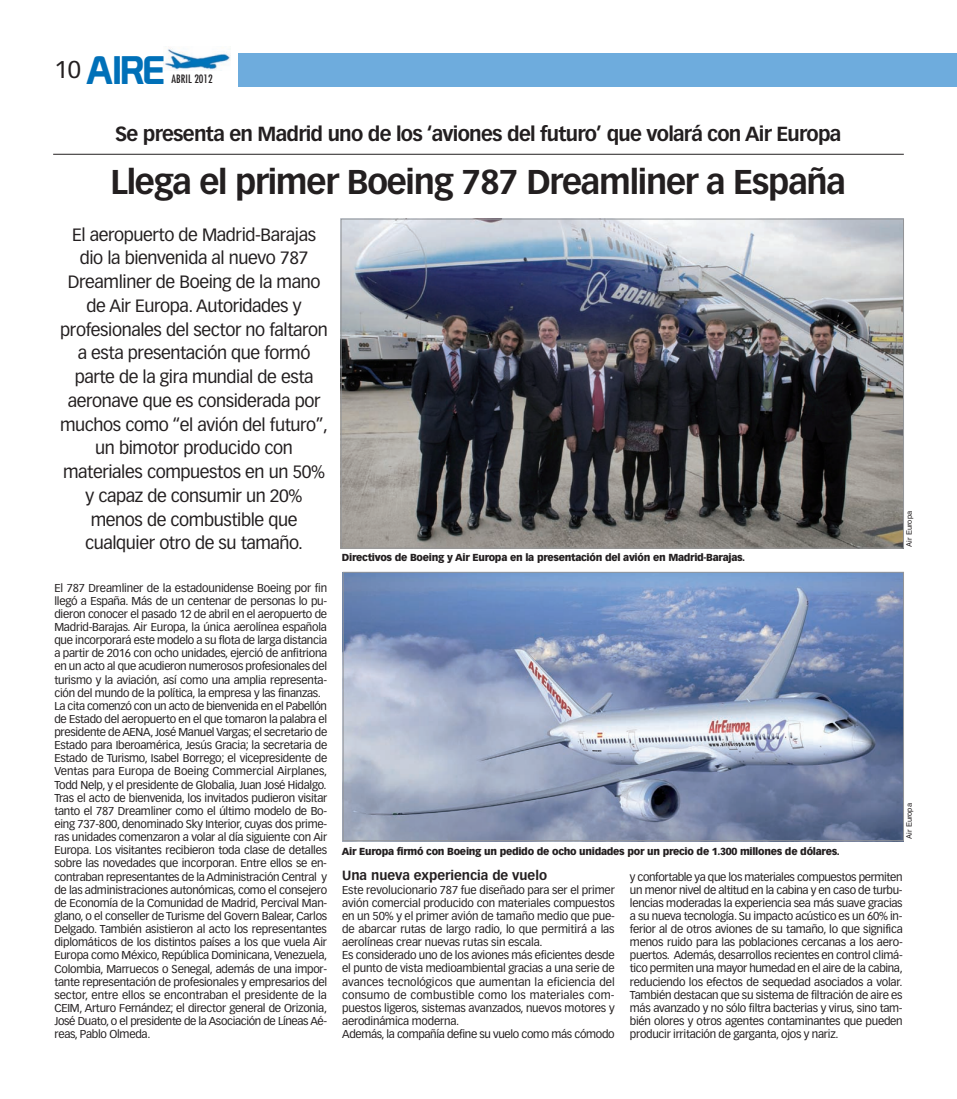
<style>
.page{position:relative;width:957px;height:1099px;background:#fff}
.page>*{position:absolute;margin:0;border:0;box-sizing:border-box;transform-origin:0 0}
.t1{font:38.88px "Prototype";color:#0070b8}
.t2{font:700 33.75px "Vectora LH";letter-spacing:-.035em;color:#231f20}
.t3{font:700 20px "Vectora LH";letter-spacing:-.035em;color:#231f20}
.t4{font:17.5px/23.8px "Vectora LH";letter-spacing:-.02em;color:#231f20;text-align:center}
.t5{font:700 13.12px "Vectora LH";color:#231f20}
.t6{font:11.25px/13.1px "Vectora LH";letter-spacing:-.02em;color:#231f20}
.t7{font:condensed 11.25px "Futura";color:#231f20}
.t8{font:900 10px "Vectora LH";letter-spacing:-.03em;color:#231f20}
.t9{font:7.5px "Helvetica";color:#231f20}
</style>
<div class="page">
<div style="left:238px;top:53px;width:719px;height:33px;background:#6eacdd"></div>
<img style="left:164px;top:47px;width:66px;height:24px">
<img style="left:345px;top:574px;width:557px;height:265px">
<div style="left:343px;top:572px;width:561px;height:269px;border:1px solid #939598"></div>
<img style="left:343px;top:221px;width:559px;height:325px">
<hr style="left:53px;top:154px;width:851px;height:1px;background:#231f20">
<h1 class="t1" style="left:54px;top:56px;width:112px"><sup>10</sup> AIRE</h1>
<p class="t7" style="left:172px;top:74px;width:43px">ABRIL 2012</p>
<h3 class="t3" style="left:115px;top:126px;width:728px">Se presenta en Madrid uno de los ‘aviones del futuro’ que volará con Air Europa</h3>
<h2 class="t2" style="left:110px;top:168px;width:737px">Llega el primer Boeing 787 Dreamliner a España</h2>
<p class="t4" style="left:60px;top:224px;width:269px">El aeropuerto de Madrid-Barajas dio la bienvenida al nuevo 787<br>Dreamliner de Boeing de la mano de Air Europa. Autoridades y profesionales del sector no faltaron a esta presentación que formó parte de la gira mundial de esta aeronave que es considerada por muchos como “el avión del futuro”, un bimotor producido con materiales compuestos en un 50% y capaz de consumir un 20% menos de combustible que cualquier otro de su tamaño.</p>
<p class="t8" style="left:342px;top:553px;width:405px">Directivos de Boeing y Air Europa en la presentación del avión en Madrid-Barajas.</p>
<p class="t9" style="left:906px;top:546px;width:37px;rotate:-90deg">Air Europa</p>
<p class="t6" style="left:54px;top:581px;width:274px">El 787 Dreamliner de la estadounidense Boeing por fin llegó a España. Más de un centenar de personas lo pu&shy;dieron conocer el pasado 12 de abril en el aeropuerto de Madrid-Barajas. Air Europa, la única aerolínea española que incorporará este modelo a su flota de larga distancia a partir de 2016 con ocho unidades, ejerció de anfitriona en un acto al que acudieron numerosos profesionales del turismo y la aviación, así como una amplia representa&shy;ción del mundo de la política, la empresa y las finanzas.<br>La cita comenzó con un acto de bienvenida en el Pabellón de Estado del aeropuerto en el que tomaron la palabra el presidente de AENA, José Manuel Vargas; el secretario de Estado para Iberoamérica, Jesús Gracia; la secretaria de Estado de Turismo, Isabel Borrego; el vicepresidente de Ventas para Europa de Boeing Commercial Airplanes, Todd Nelp, y el presidente de Globalia, Juan José Hidalgo.<br>Tras el acto de bienvenida, los invitados pudieron visitar tanto el 787 Dreamliner como el último modelo de Bo&shy;eing 737-800, denominado Sky Interior, cuyas dos prime&shy;ras unidades comenzaron a volar al día siguiente con Air Europa. Los visitantes recibieron toda clase de detalles sobre las novedades que incorporan. Entre ellos se en&shy;contraban representantes de la Administración Central y de las administraciones autonómicas, como el consejero de Economía de la Comunidad de Madrid, Percival Man&shy;glano, o el conseller de Turisme del Govern Balear, Carlos Delgado. También asistieron al acto los representantes diplomáticos de los distintos países a los que vuela Air Europa como México, República Dominicana,Venezuela, Colombia, Marruecos o Senegal, además de una impor&shy;tante representación de profesionales y empresarios del sector, entre ellos se encontraban el presidente de la CEIM, Arturo Fernández; el director general de Orizonia, José Duato, o el presidente de la Asociación de Líneas Aé&shy;reas, Pablo Olmeda.</p>
<p class="t8" style="left:342px;top:847px;width:499px">Air Europa firmó con Boeing un pedido de ocho unidades por un precio de 1.300 millones de dólares.</p>
<p class="t9" style="left:906px;top:839px;width:37px;rotate:-90deg">Air Europa</p>
<p class="t5" style="left:342px;top:870px;width:206px">Una nueva experiencia de vuelo</p>
<p class="t6" style="left:342px;top:883px;width:274px">Este revolucionario 787 fue diseñado para ser el primer avión comercial producido con materiales compuestos en un 50% y el primer avión de tamaño medio que pue&shy;de abarcar rutas de largo radio, lo que permitirá a las aerolíneas crear nuevas rutas sin escala.<br>Es considerado uno de los aviones más eficientes desde el punto de vista medioambiental gracias a una serie de avances tecnológicos que aumentan la eficiencia del consumo de combustible como los materiales com&shy;puestos ligeros, sistemas avanzados, nuevos motores y aerodinámica moderna.<br>Además, la compañía define su vuelo como más cómodo</p>
<p class="t6" style="left:630px;top:870px;width:274px;text-align:justify">y confortable ya que los materiales compuestos permiten un menor nivel de altitud en la cabina y en caso de turbu&shy;lencias moderadas la experiencia sea más suave gracias a su nueva tecnología. Su impacto acústico es un 60% in&shy;ferior al de otros aviones de su tamaño, lo que significa menos ruido para las poblaciones cercanas a los aero&shy;puertos. Además, desarrollos recientes en control climá&shy;tico permiten una mayor humedad en el aire de la cabina, reduciendo los efectos de sequedad asociados a volar.<br>También destacan que su sistema de filtración de aire es más avanzado y no sólo filtra bacterias y virus, sino tam&shy;bién olores y otros agentes contaminantes que pueden producir irritación de garganta, ojos y nariz.</p>
</div>
